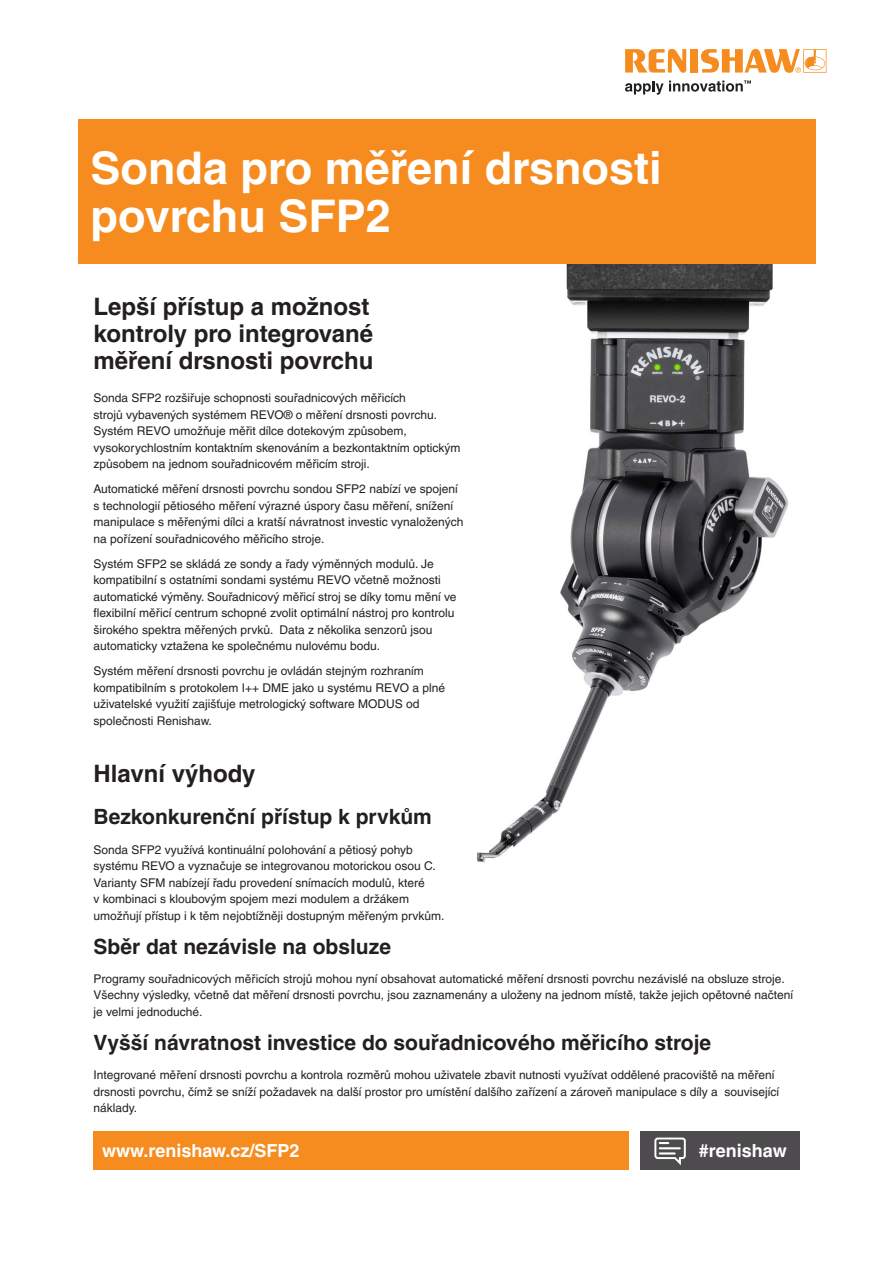
<style>
.page{position:relative;width:893px;height:1263px;background:#fff}
.page>*{position:absolute;margin:0;border:0;box-sizing:border-box;transform-origin:0 0}
.Headline_30pt_BOLD{font:700 45px/48px "Helvetica LT Pro";color:#fff}
.Subheading_1__16pt_Bold{font:700 24px/27px "Helvetica LT Pro";color:#231f20}
.Subheading_2__14pt_Bold{font:700 21px "Helvetica LT Pro";color:#231f20}
.back_page_URL_white___hashtag{font:700 18px "Helvetica LT Pro";color:#fff}
._8pt_Body_Text{font:12px/16.5px "Helvetica LT Pro";color:#231f20}
</style>
<div class="page">
<img style="left:477px;top:183px;width:339px;height:680px">
<div style="left:639px;top:1131px;width:160px;height:38px;background:#4d4b4d"></div>
<svg style="left:654px;top:1137px;width:32px;height:28px"></svg>
<div style="left:78px;top:119px;width:737px;height:145px;background:#f68c1f"></div>
<div style="left:94px;top:1131px;width:535px;height:38px;background:#f68c1f"></div>
<svg style="left:625px;top:49px;width:61px;height:24px"></svg>
<div style="left:690px;top:49px;width:8px;height:24px;background:#f68c1f"></div>
<svg style="left:701px;top:49px;width:125px;height:24px"></svg>
<svg style="left:625px;top:80px;width:126px;height:15px"></svg>
<p class="Headline_30pt_BOLD" style="left:91px;top:144px;width:573px">Sonda pro měření drsnosti povrchu SFP2</p>
<p class="Subheading_1__16pt_Bold" style="left:94px;top:293px;width:281px">Lepší přístup a možnost kontroly pro integrované měření drsnosti povrchu</p>
<p class="_8pt_Body_Text" style="left:94px;top:390px;width:368px">Sonda SFP2 rozšiřuje schopnosti souřadnicových měřicích<br>strojů vybavených systémem REVO® o měření drsnosti povrchu.<br>Systém REVO umožňuje měřit dílce dotekovým způsobem, vysokorychlostním kontaktním skenováním a bezkontaktním optickým způsobem na jednom souřadnicovém měřicím stroji.</p>
<p class="_8pt_Body_Text" style="left:94px;top:481px;width:371px">Automatické měření drsnosti povrchu sondou SFP2 nabízí ve spojení s technologií pětiosého měření výrazné úspory času měření, snížení manipulace s měřenými dílci a kratší návratnost investic vynaložených na pořízení souřadnicového měřicího stroje.</p>
<p class="_8pt_Body_Text" style="left:94px;top:555px;width:364px">Systém SFP2 se skládá ze sondy a řady výměnných modulů. Je kompatibilní s ostatními sondami systému REVO včetně možnosti automatické výměny. Souřadnicový měřicí stroj se díky tomu mění ve flexibilní měřicí centrum schopné zvolit optimální nástroj pro kontrolu širokého spektra měřených prvků. Data z několika senzorů jsou automaticky vztažena ke společnému nulovému bodu.</p>
<p class="_8pt_Body_Text" style="left:94px;top:663px;width:353px">Systém měření drsnosti povrchu je ovládán stejným rozhraním kompatibilním s protokolem I++ DME jako u systému REVO a plné uživatelské využití zajišťuje metrologický software MODUS od společnosti Renishaw.</p>
<p class="Subheading_1__16pt_Bold" style="left:94px;top:760px;width:164px">Hlavní výhody</p>
<p class="Subheading_2__14pt_Bold" style="left:94px;top:804px;width:340px">Bezkonkurenční přístup k prvkům</p>
<p class="_8pt_Body_Text" style="left:94px;top:841px;width:352px">Sonda SFP2 využívá kontinuální polohování a pětiosý pohyb systému REVO a vyznačuje se integrovanou motorickou osou C.<br>Varianty SFM nabízejí řadu provedení snímacích modulů, které<br>v kombinaci s kloubovým spojem mezi modulem a držákem umožňují přístup i k těm nejobtížněji dostupným měřeným prvkům.</p>
<p class="Subheading_2__14pt_Bold" style="left:94px;top:933px;width:299px">Sběr dat nezávisle na obsluze</p>
<p class="_8pt_Body_Text" style="left:94px;top:970px;width:701px">Programy souřadnicových měřicích strojů mohou nyní obsahovat automatické měření drsnosti povrchu nezávislé na obsluze stroje.<br>Všechny výsledky, včetně dat měření drsnosti povrchu, jsou zaznamenány a uloženy na jednom místě, takže jejich opětovné načtení je velmi jednoduché.</p>
<p class="Subheading_2__14pt_Bold" style="left:94px;top:1029px;width:619px">Vyšší návratnost investice do souřadnicového měřicího stroje</p>
<p class="_8pt_Body_Text" style="left:94px;top:1066px;width:687px">Integrované měření drsnosti povrchu a kontrola rozměrů mohou uživatele zbavit nutnosti využívat oddělené pracoviště na měření drsnosti povrchu, čímž se sníží požadavek na další prostor pro umístění dalšího zařízení a zároveň manipulace s díly a související náklady.</p>
<p class="back_page_URL_white___hashtag" style="left:102px;top:1139px;width:199px">www.renishaw.cz/SFP2</p>
<h3 class="back_page_URL_white___hashtag" style="left:699px;top:1139px;width:89px">#renishaw</h3>
</div>
